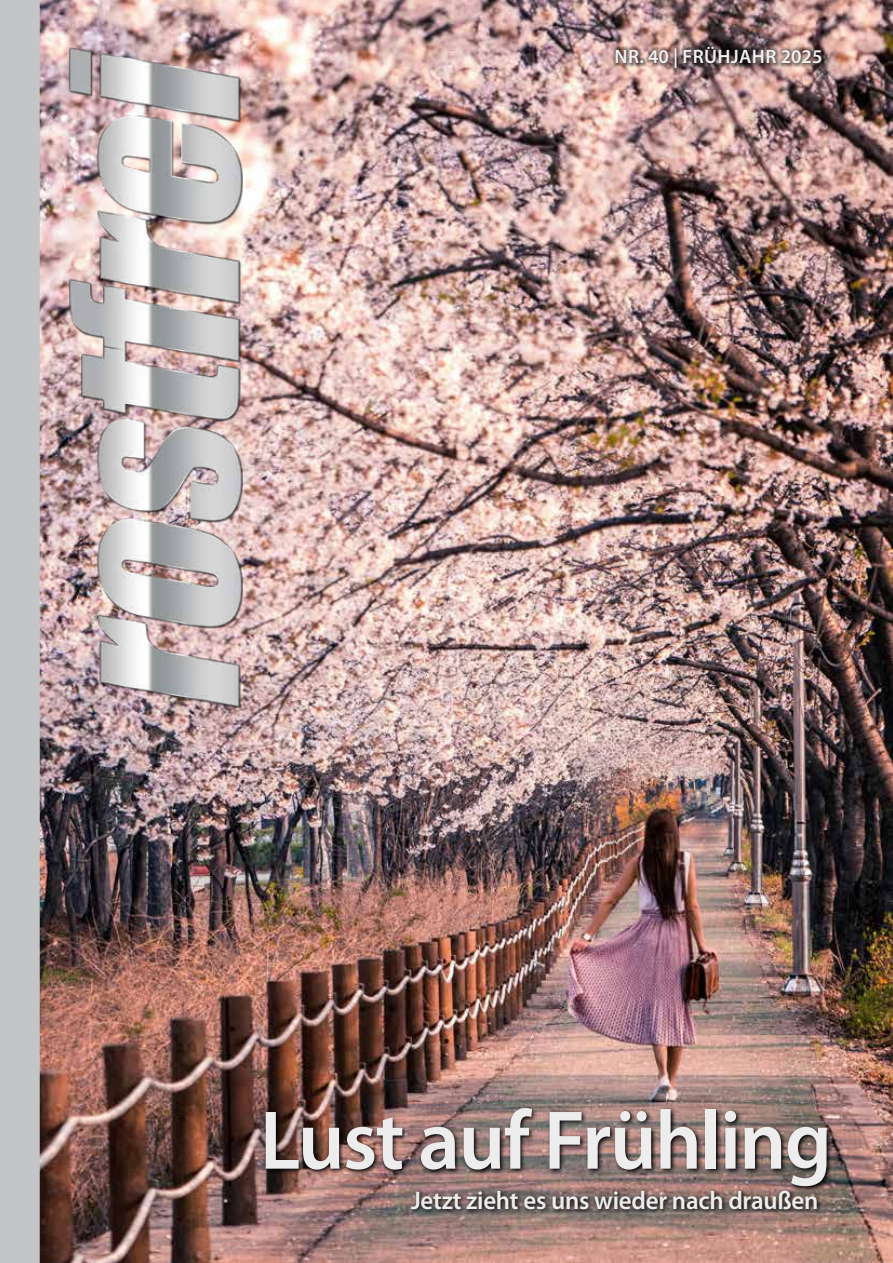
<style>
.page{position:relative;width:893px;height:1263px;background:#fff}
.page>*{position:absolute;margin:0;border:0;box-sizing:border-box;transform-origin:0 0}
.t1{font:600 84px "Myriad Pro";letter-spacing:-.02em;color:#ededed}
.t2{font:600 25.5px "Myriad Pro";letter-spacing:-.01em;color:#ededed}
.t3{font:600 19.5px "Myriad Pro";letter-spacing:.02em;color:#f0f0f0}
</style>
<div class="page">
<img style="left:40px;top:0;width:853px;height:1263px">
<img style="left:52px;top:31px;width:190px;height:703px">
<svg style="left:408px;top:1192px;width:415px;height:23px;background:#5d524f"></svg>
<img style="left:612px;top:43px;width:213px;height:29px">
<div style="left:0;top:0;width:40px;height:1263px;background:#c4c5c7"></div>
<svg style="left:263px;top:1106px;width:570px;height:86px;background:#6c5652"></svg>
<p class="t3" style="left:615px;top:44px;width:209px">NR. 40 | FRÜHJAHR 2025</p>
<h1 class="t1" style="left:260px;top:1087px;width:574px">Lust auf Frühling</h1>
<p class="t2" style="left:411px;top:1184px;width:409px">Jetzt zieht es uns wieder nach draußen</p>
</div>
